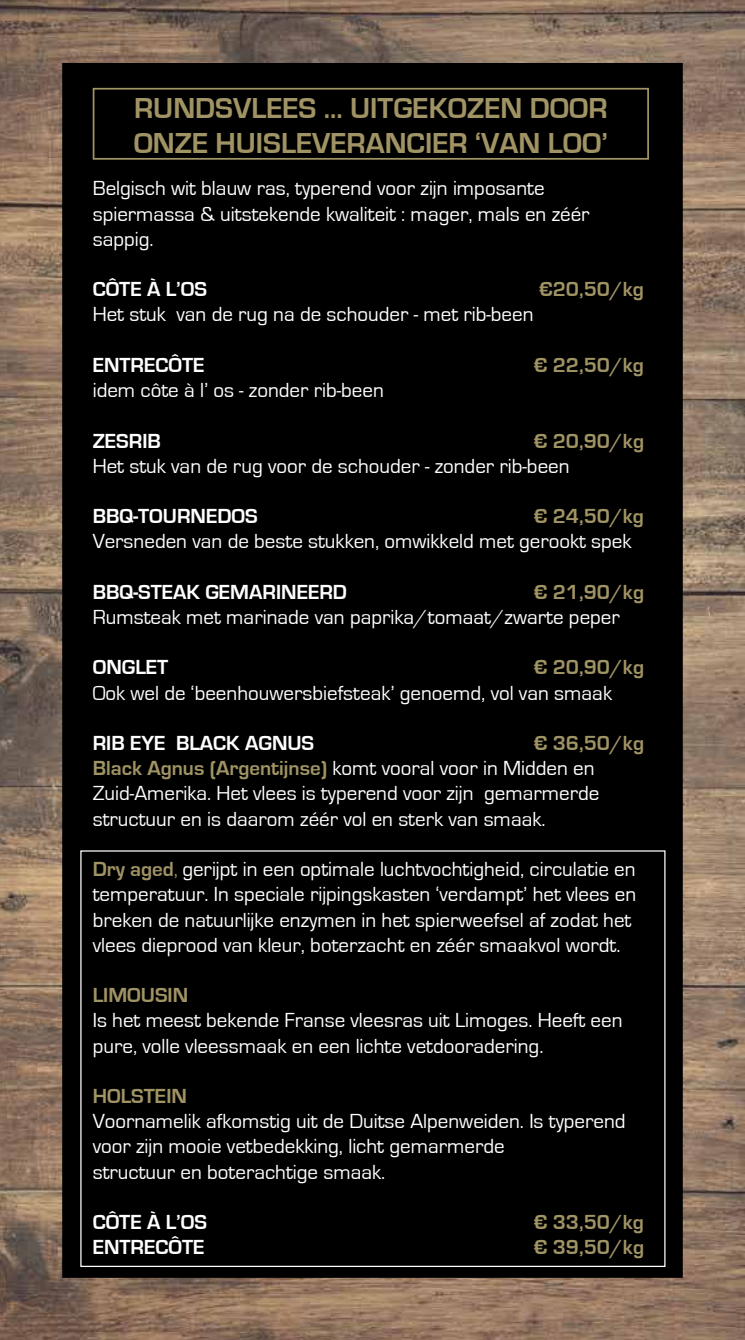
<style>
.page{position:relative;width:745px;height:1340px;background:#fff}
.page>*{position:absolute;margin:0;border:0;box-sizing:border-box;transform-origin:0 0}
.t1{font:700 29.75px/35.7px "Eurostile";color:#a09364}
.t2{font:21px/25.2px "Eurostile";color:#fff}
.t3{font:700 21px "Eurostile";color:#fff}
.t4{font:700 21px "Eurostile";color:#a09364}
.s1{font-weight:700;color:#a09364}
.s2{color:#a09364}
</style>
<div class="page">
<img style="left:0;top:0;width:744px;height:1339px">
<div style="left:63px;top:64px;width:618px;height:1212px;background:#000"></div>
<div style="left:93px;top:88px;width:555px;height:72px;border:2px solid #a09364"></div>
<h1 class="t1" style="left:134px;top:90px;width:475px">RUNDSVLEES ... UITGEKOZEN DOOR<br>ONZE HUISLEVERANCIER ‘VAN LOO’</h1>
<p class="t2" style="left:93px;top:176px;width:498px">Belgisch wit blauw ras, typerend voor zijn imposante spiermassa &amp; uitstekende kwaliteit : mager, mals en zéér sappig.</p>
<p class="t3" style="left:93px;top:278px;width:102px">CÔTE à l’os</p>
<p class="t4" style="left:539px;top:278px;width:106px">€20,50/kg</p>
<p class="t2" style="left:93px;top:302px;width:442px">Het stuk van de rug na de schouder - met rib-been</p>
<p class="t3" style="left:93px;top:353px;width:113px">ENTRECÔTE</p>
<p class="t4" style="left:534px;top:353px;width:111px">€ 22,50/kg</p>
<p class="t2" style="left:93px;top:378px;width:292px">idem côte à l’ os - zonder rib-been</p>
<p class="t3" style="left:93px;top:429px;width:70px">ZESRIB</p>
<p class="t4" style="left:534px;top:429px;width:111px">€ 20,90/kg</p>
<p class="t2" style="left:93px;top:453px;width:478px">Het stuk van de rug voor de schouder - zonder rib-been</p>
<p class="t3" style="left:93px;top:505px;width:166px">BBQ-TOURNEDOS</p>
<p class="t4" style="left:534px;top:505px;width:111px">€ 24,50/kg</p>
<p class="t2" style="left:93px;top:529px;width:540px">Versneden van de beste stukken, omwikkeld met gerookt spek</p>
<p class="t3" style="left:93px;top:580px;width:256px">BBQ-STEAK GEMARINEERD</p>
<p class="t4" style="left:534px;top:580px;width:111px">€ 21,90/kg</p>
<p class="t2" style="left:93px;top:605px;width:528px">Rumsteak met marinade van paprika/tomaat/zwarte peper</p>
<p class="t3" style="left:93px;top:656px;width:77px">ONGLET</p>
<p class="t4" style="left:534px;top:656px;width:111px">€ 20,90/kg</p>
<p class="t2" style="left:93px;top:680px;width:520px">Ook wel de ‘beenhouwersbiefsteak’ genoemd, vol van smaak</p>
<p class="t3" style="left:93px;top:731px;width:223px">RIB EYE BLACK AGNUS</p>
<p class="t2" style="left:93px;top:731px;width:552px;text-indent:441px"><span class="s1">€ 36,50/kg Black Agnus (Argentijnse)</span> komt vooral voor in Midden en Zuid-Amerika. Het vlees is typerend voor zijn gemarmerde structuur en is daarom zéér vol en sterk van smaak.</p>
<p class="t2" style="left:93px;top:857px;width:544px"><span class="s1">Dry aged</span><span class="s2">,</span> gerijpt in een optimale luchtvochtigheid, circulatie en temperatuur. In speciale rijpingskasten ‘verdampt’ het vlees en breken de natuurlijke enzymen in het spierweefsel af zodat het vlees dieprood van kleur, boterzacht en zéér smaakvol wordt.</p>
<p class="t4" style="left:93px;top:983px;width:97px">LIMOUSIN</p>
<p class="t2" style="left:93px;top:1008px;width:531px">Is het meest bekende Franse vleesras uit Limoges. Heeft een pure, volle vleessmaak en een lichte vetdooradering.</p>
<p class="t4" style="left:93px;top:1084px;width:96px">HOLSTEIN</p>
<p class="t2" style="left:93px;top:1109px;width:534px">Voornamelik afkomstig uit de Duitse Alpenweiden. Is typerend voor zijn mooie vetbedekking, licht gemarmerde<br>structuur en boterachtige smaak.</p>
<p class="t3" style="left:93px;top:1210px;width:102px">CÔTE à l’os</p>
<p class="t4" style="left:534px;top:1210px;width:111px">€ 33,50/kg</p>
<p class="t3" style="left:93px;top:1235px;width:113px">ENTRECÔTE</p>
<p class="t4" style="left:534px;top:1235px;width:111px">€ 39,50/kg</p>
</div>
